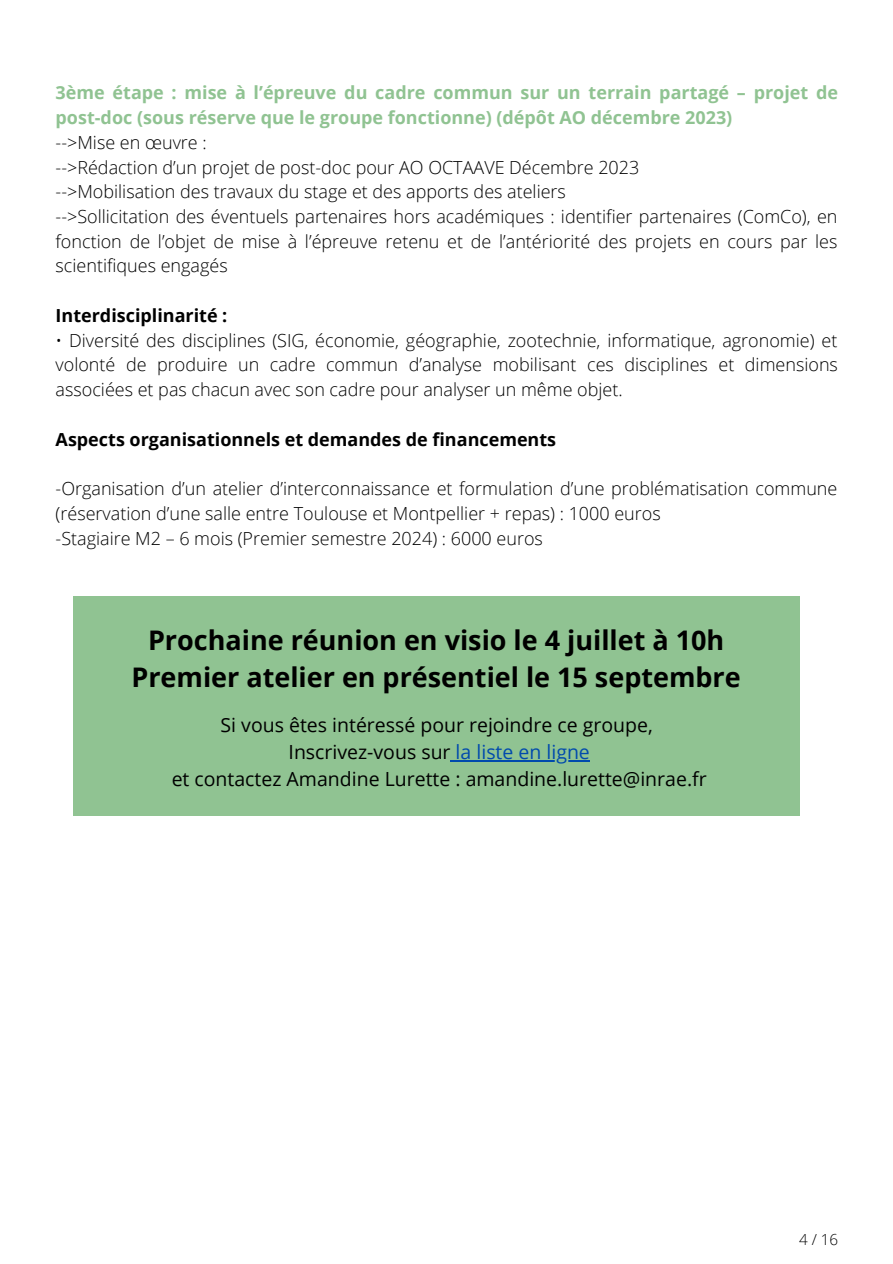
<style>
.page{position:relative;width:893px;height:1264px;background:#fff}
.page>*{position:absolute;margin:0;border:0;box-sizing:border-box;transform-origin:0 0}
.t1{font:700 27px "Open Sans";color:#000}
.t2{font:19.5px "Open Sans";color:#000}
.t3{font:300 18px/24.8px "Open Sans";color:#000;text-align:justify}
.t4{font:700 18px/24.8px "Open Sans";color:#90c392}
.t5{font:700 18px "Open Sans";color:#000}
.t6{font:300 15.15px "Open Sans";color:#000}
.s1{color:#004aad}
</style>
<div class="page">
<div style="left:74px;top:596px;width:725px;height:220px;background:#90c392"></div>
<hr style="left:455px;top:760px;width:135px;height:1px;background:#004aad">
<p class="t4" style="left:56px;top:80px;width:783px">3ème étape : mise à l’épreuve du cadre commun sur un terrain partagé – projet de post-doc (sous réserve que le groupe fonctionne) (dépôt AO décembre 2023)</p>
<p class="t3" style="left:56px;top:129px;width:153px">--&gt;Mise en œuvre :</p>
<p class="t3" style="left:56px;top:154px;width:585px">--&gt;Rédaction d’un projet de post-doc pour AO OCTAAVE Décembre 2023</p>
<p class="t3" style="left:56px;top:179px;width:512px">--&gt;Mobilisation des travaux du stage et des apports des ateliers</p>
<p class="t3" style="left:56px;top:204px;width:783px">--&gt;Sollicitation des éventuels partenaires hors académiques : identifier partenaires (ComCo), en fonction de l’objet de mise à l’épreuve retenu et de l’antériorité des projets en cours par les scientifiques engagés</p>
<p class="t5" style="left:56px;top:303px;width:173px">Interdisciplinarité :</p>
<p class="t3" style="left:56px;top:327px;width:783px">• Diversité des disciplines (SIG, économie, géographie, zootechnie, informatique, agronomie) et volonté de produire un cadre commun d’analyse mobilisant ces disciplines et dimensions associées et pas chacun avec son cadre pour analyser un même objet.</p>
<p class="t5" style="left:56px;top:426px;width:502px">Aspects organisationnels et demandes de financements</p>
<p class="t3" style="left:56px;top:476px;width:783px">-Organisation d’un atelier d’interconnaissance et formulation d’une problématisation commune (réservation d’une salle entre Toulouse et Montpellier + repas) : 1000 euros</p>
<p class="t3" style="left:56px;top:525px;width:488px">-Stagiaire M2 – 6 mois (Premier semestre 2024) : 6000 euros</p>
<p class="t1" style="left:148px;top:621px;width:577px">Prochaine réunion en visio le 4 juillet à 10h</p>
<p class="t1" style="left:131px;top:658px;width:610px">Premier atelier en présentiel le 15 septembre</p>
<p class="t2" style="left:220px;top:711px;width:433px">Si vous êtes intéressé pour rejoindre ce groupe,</p>
<p class="t2" style="left:288px;top:738px;width:303px">Inscrivez-vous sur <span class="s1">la liste en ligne</span></p>
<p class="t2" style="left:172px;top:765px;width:536px">et contactez Amandine Lurette : amandine.lurette@inrae.fr</p>
<p class="t6" style="left:799px;top:1228px;width:41px">4/16</p>
</div>
